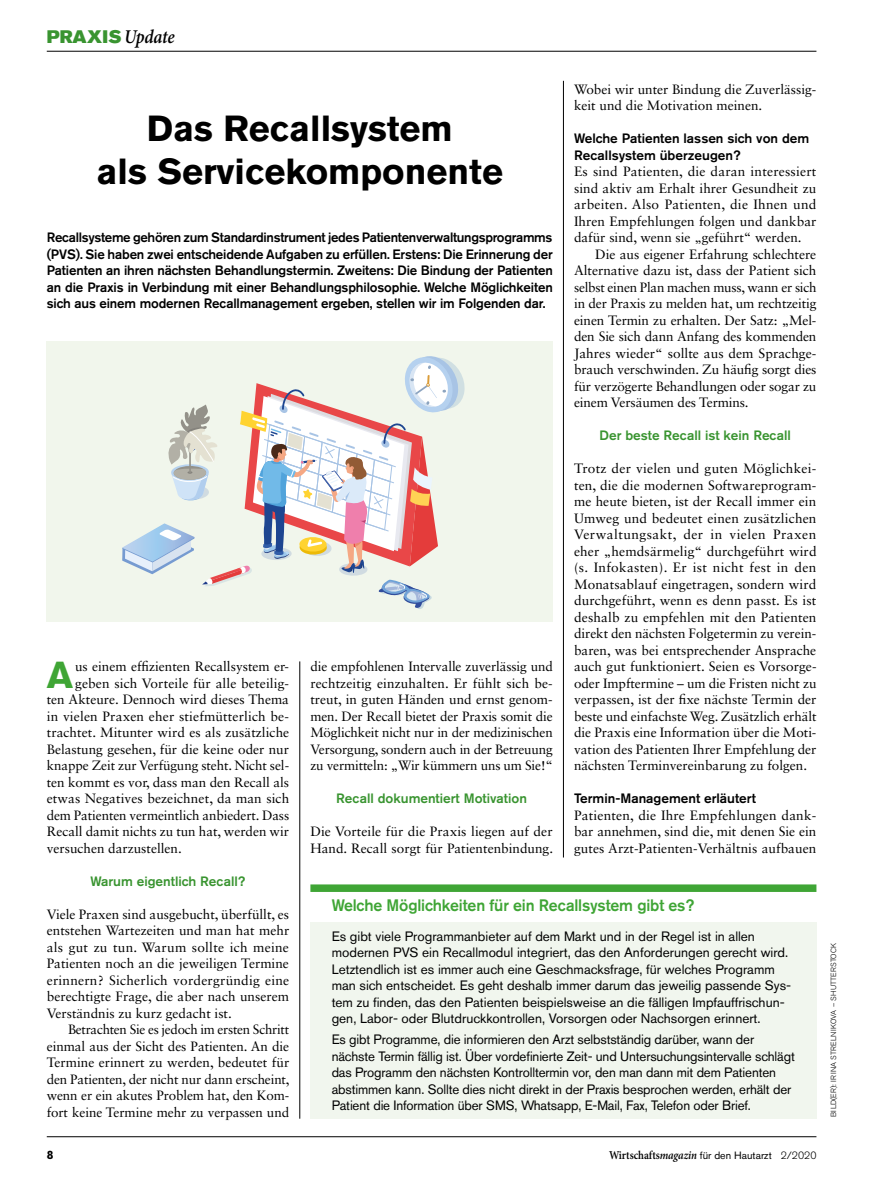
<style>
.page{position:relative;width:893px;height:1191px;background:#fff}
.page>*{position:absolute;margin:0;border:0;box-sizing:border-box;transform-origin:0 0}
.t1{font:700 37.35px "Akzidenz Grotesk BQ";color:#3fa535}
.t2{font:700 36px/43.2px "Akzidenz Grotesk BQ";color:#000;text-align:center}
.t3{font:18px "Akzidenz Grotesk BQ Super";letter-spacing:.02em;color:#399430}
.t4{font:500 16.5px "Akzidenz Grotesk BQ";letter-spacing:-.01em;color:#3fa535;scale:.96 1}
.t5{font:13.5px/16.5px "Sabon LT Std";color:#000;text-align:justify}
.t6{font:13.5px/16.5px "Akzidenz Grotesk BQ";color:#000}
.t7{font:500 13.5px/16.5px "Akzidenz Grotesk BQ";color:#000}
.t8{font:500 13.5px "Akzidenz Grotesk BQ";color:#399430}
.t9{font:700 12px "Akzidenz Grotesk BQ";color:#000}
.t10{font:10.5px "Akzidenz Grotesk BQ";color:#000}
.t11{font:300 7.5px "Akzidenz Grotesk BQ";letter-spacing:.03em;color:#000}
.s1{font-family:"Minion Pro";font-weight:600;font-style:italic;font-size:19.5px;color:#000}
.s2{font-family:"Minion Pro";font-weight:600;font-size:12px}
.s3{font-family:"Minion Pro";font-weight:600;font-style:italic;font-size:12px}
.s4{font-weight:300}
</style>
<div class="page">
<hr style="left:47px;top:51px;width:769px;height:1px;background:#000">
<hr style="left:300px;top:661px;width:1px;height:457px;background:#000">
<hr style="left:563px;top:81px;width:1px;height:776px;background:#000">
<div style="left:47px;top:341px;width:506px;height:281px;background:#f1f6ec"></div>
<svg style="left:122px;top:356px;width:343px;height:253px"></svg>
<div style="left:310px;top:922px;width:506px;height:196px;background:#f1f6ee"></div>
<div style="left:310px;top:884px;width:506px;height:8px;background:#3fa535"></div>
<hr style="left:47px;top:1136px;width:769px;height:1px;background:#000">
<h3 class="t3" style="left:47px;top:26px;width:129px">PRAXIS<span class="s1">Update</span></h3>
<p class="t5" style="left:574px;top:80px;width:244px">Wobei wir unter Bindung die Zuverlässig&shy;keit und die Motivation meinen.</p>
<p class="t7" style="left:574px;top:130px;width:237px">Welche Patienten lassen sich von dem<br>Recallsystem überzeugen?</p>
<p class="t5" style="left:574px;top:163px;width:244px">Es sind Patienten, die daran interessiert sind aktiv am Erhalt ihrer Gesundheit zu arbeiten. Also Patienten, die Ihnen und Ihren Empfehlungen folgen und dankbar dafür sind, wenn sie „geführt“ werden.</p>
<p class="t5" style="left:574px;top:245px;width:244px;text-indent:21px">Die aus eigener Erfahrung schlechtere Alternative dazu ist, dass der Patient sich selbst einen Plan machen muss, wann er sich in der Praxis zu melden hat, um rechtzeitig einen Termin zu erhalten. Der Satz: „Mel&shy;den Sie sich dann Anfang des kommenden Jahres wieder“ sollte aus dem Sprachge&shy;brauch verschwinden. Zu häufig sorgt dies für verzögerte Behandlungen oder sogar zu einem Versäumen des Termins.</p>
<p class="t8" style="left:599px;top:427px;width:193px">Der beste Recall ist kein Recall</p>
<p class="t5" style="left:574px;top:460px;width:244px">Trotz der vielen und guten Möglichkei&shy;ten, die die modernen Softwareprogram&shy;me heute bieten, ist der Recall immer ein Umweg und bedeutet einen zusätzlichen Verwaltungsakt, der in vielen Praxen eher „hemdsärmelig“ durchgeführt wird (s. Infokasten). Er ist nicht fest in den Monatsablauf eingetragen, sondern wird durchgeführt, wenn es denn passt. Es ist deshalb zu empfehlen mit den Patienten direkt den nächsten Folgetermin zu verein&shy;baren, was bei entsprechender Ansprache auch gut funktioniert. Seien es Vorsorge&shy;oder Impftermine – um die Fristen nicht zu verpassen, ist der fixe nächste Termin der beste und einfachste Weg. Zusätzlich erhält die Praxis eine Information über die Moti&shy;vation des Patienten Ihrer Empfehlung der nächsten Terminvereinbarung zu folgen.</p>
<p class="t7" style="left:574px;top:790px;width:183px">Termin-Management erläutert</p>
<p class="t5" style="left:574px;top:806px;width:244px">Patienten, die Ihre Empfehlungen dank&shy;bar annehmen, sind die, mit denen Sie ein gutes Arzt-Patienten-Verhältnis aufbauen</p>
<h2 class="t2" style="left:97px;top:107px;width:408px">Das Recallsystem<br>als Servicekomponente</h2>
<p class="t7" style="left:47px;top:229px;width:508px;text-align:justify">Recallsysteme gehören zum Standardinstrument jedes Patientenverwaltungsprogramms (PVS). Sie haben zwei entscheidende Aufgaben zu erfüllen. Erstens: Die Erinnerung der Patienten an ihren nächsten Behandlungstermin. Zweitens: Die Bindung der Patienten an die Praxis in Verbindung mit einer Behandlungsphilosophie. Welche Möglichkeiten sich aus einem modernen Recallmanagement ergeben, stellen wir im Folgenden dar.</p>
<h1 class="t1" style="left:47px;top:653px;width:28px">A</h1>
<p class="t5" style="left:75px;top:658px;width:216px">us einem effizienten Recallsystem er-</p>
<p class="t5" style="left:310px;top:658px;width:244px">die empfohlenen Intervalle zuverlässig und rechtzeitig einzuhalten. Er fühlt sich be&shy;treut, in guten Händen und ernst genom&shy;men. Der Recall bietet der Praxis somit die Möglichkeit nicht nur in der medizinischen Versorgung, sondern auch in der Betreuung zu vermitteln: „Wir kümmern uns um Sie!“</p>
<p class="t8" style="left:336px;top:790px;width:192px">Recall dokumentiert Motivation</p>
<p class="t5" style="left:310px;top:823px;width:244px">Die Vorteile für die Praxis liegen auf der<br>Hand. Recall sorgt für Patientenbindung.</p>
<p class="t5" style="left:75px;top:674px;width:216px">geben sich Vorteile für alle beteilig-</p>
<p class="t5" style="left:47px;top:691px;width:244px">ten Akteure. Dennoch wird dieses Thema</p>
<p class="t5" style="left:47px;top:707px;width:244px">in vielen Praxen eher stiefmütterlich be-</p>
<p class="t5" style="left:47px;top:724px;width:244px">trachtet. Mitunter wird es als zusätzliche</p>
<p class="t5" style="left:47px;top:740px;width:244px">Belastung gesehen, für die keine oder nur</p>
<p class="t5" style="left:47px;top:757px;width:244px">knappe Zeit zur Verfügung steht. Nicht sel-</p>
<p class="t5" style="left:47px;top:773px;width:244px">ten kommt es vor, dass man den Recall als</p>
<p class="t5" style="left:47px;top:790px;width:244px">etwas Negatives bezeichnet, da man sich</p>
<p class="t5" style="left:47px;top:806px;width:244px">dem Patienten vermeintlich anbiedert. Dass</p>
<p class="t5" style="left:47px;top:823px;width:244px">Recall damit nichts zu tun hat, werden wir</p>
<p class="t5" style="left:47px;top:839px;width:137px">versuchen darzustellen.</p>
<p class="t8" style="left:90px;top:873px;width:157px">Warum eigentlich Recall?</p>
<p class="t5" style="left:47px;top:905px;width:244px">Viele Praxen sind ausgebucht, überfüllt, es entstehen Wartezeiten und man hat mehr als gut zu tun. Warum sollte ich meine Patienten noch an die jeweiligen Termine erinnern? Sicherlich vordergründig eine berechtigte Frage, die aber nach unserem Verständnis zu kurz gedacht ist.</p>
<p class="t5" style="left:47px;top:1021px;width:244px;text-indent:21px">Betrachten Sie es jedoch im ersten Schritt einmal aus der Sicht des Patienten. An die Termine erinnert zu werden, bedeutet für den Patienten, der nicht nur dann erscheint, wenn er ein akutes Problem hat, den Kom&shy;fort keine Termine mehr zu verpassen und</p>
<p class="t4" style="left:332px;top:895px;width:379px">Welche Möglichkeiten für ein Recallsystem gibt es?</p>
<p class="t6" style="left:332px;top:927px;width:461px">Es gibt viele Programmanbieter auf dem Markt und in der Regel ist in allen modernen PVS ein Recallmodul integriert, das den Anforderungen gerecht wird.<br>Letztendlich ist es immer auch eine Geschmacksfrage, für welches Programm man sich entscheidet. Es geht deshalb immer darum das jeweilig passende Sys&shy;tem zu finden, das den Patienten beispielsweise an die fälligen Impfauffrischun&shy;gen, Labor- oder Blutdruckkontrollen, Vorsorgen oder Nachsorgen erinnert.</p>
<p class="t6" style="left:332px;top:1031px;width:465px">Es gibt Programme, die informieren den Arzt selbstständig darüber, wann der nächste Termin fällig ist. Über vordefinierte Zeit- und Untersuchungsintervalle schlägt das Programm den nächsten Kontrolltermin vor, den man dann mit dem Patienten abstimmen kann. Sollte dies nicht direkt in der Praxis besprochen werden, erhält der Patient die Information über SMS, Whatsapp, E-Mail, Fax, Telefon oder Brief.</p>
<p class="t9" style="left:47px;top:1147px;width:8px">8</p>
<p class="t10" style="left:609px;top:1149px;width:209px"><span class="s2">Wirtschafts</span><span class="s3">magazin</span> für den Hautarzt <span class="s4">2/2020</span></p>
<p class="t11" style="left:829px;top:1117px;width:176px;rotate:-90deg">BILD(ER): IRINA STRELNIKOVA – SHUTTERSTOCK</p>
</div>
